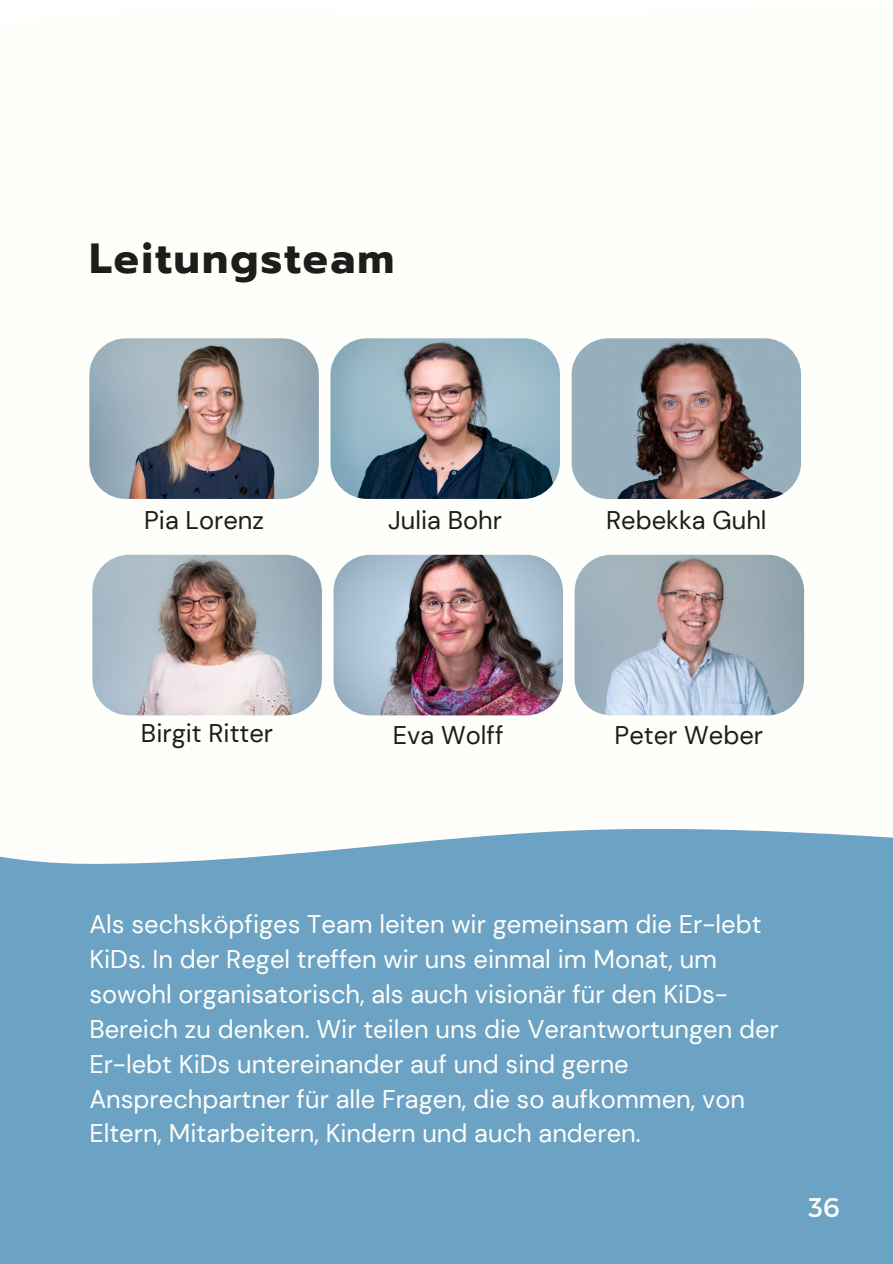
<style>
.page{position:relative;width:893px;height:1264px;background:#fff}
.page>*{position:absolute;margin:0;border:0;box-sizing:border-box;transform-origin:0 0}
.t1{font:700 42px "Prompt";letter-spacing:.055em;color:#1d1d1b}
.t2{font:27px "Montserrat";color:#fefefb}
.t3{font:25.5px/34.8px "DM Sans";color:#fefefb}
.t4{font:25.5px "DM Sans";color:#1d1d1b}
</style>
<div class="page">
<div style="left:0;top:0;width:892px;height:1263px;background:#6ca3c4"></div>
<div style="left:0;top:0;width:892px;height:864px;background:#fefefb"></div>
<img style="left:89px;top:338px;width:230px;height:161px;border-radius:37px">
<img style="left:330px;top:338px;width:230px;height:161px;border-radius:37px">
<img style="left:571px;top:338px;width:230px;height:161px;border-radius:37px">
<img style="left:92px;top:554px;width:230px;height:161px;border-radius:37px">
<img style="left:333px;top:554px;width:230px;height:161px;border-radius:37px">
<img style="left:574px;top:554px;width:230px;height:161px;border-radius:37px">
<h1 class="t1" style="left:89px;top:227px;width:306px">Leitungsteam</h1>
<p class="t4" style="left:144px;top:503px;width:121px">Pia Lorenz</p>
<p class="t4" style="left:388px;top:503px;width:115px">Julia Bohr</p>
<p class="t4" style="left:606px;top:503px;width:162px">Rebekka Guhl</p>
<p class="t4" style="left:141px;top:716px;width:134px">Birgit Ritter</p>
<p class="t4" style="left:393px;top:718px;width:112px">Eva Wolff</p>
<p class="t4" style="left:614px;top:718px;width:150px">Peter Weber</p>
<p class="t3" style="left:89px;top:907px;width:691px">Als sechsköpfiges Team leiten wir gemeinsam die Er-lebt KiDs. In der Regel treffen wir uns einmal im Monat, um sowohl organisatorisch, als auch visionär für den KiDs-Bereich zu denken. Wir teilen uns die Verantwortungen der Er-lebt KiDs untereinander auf und sind gerne Ansprechpartner für alle Fragen, die so aufkommen, von Eltern, Mitarbeitern, Kindern und auch anderen.</p>
<p class="t2" style="left:808px;top:1190px;width:33px">36</p>
</div>
